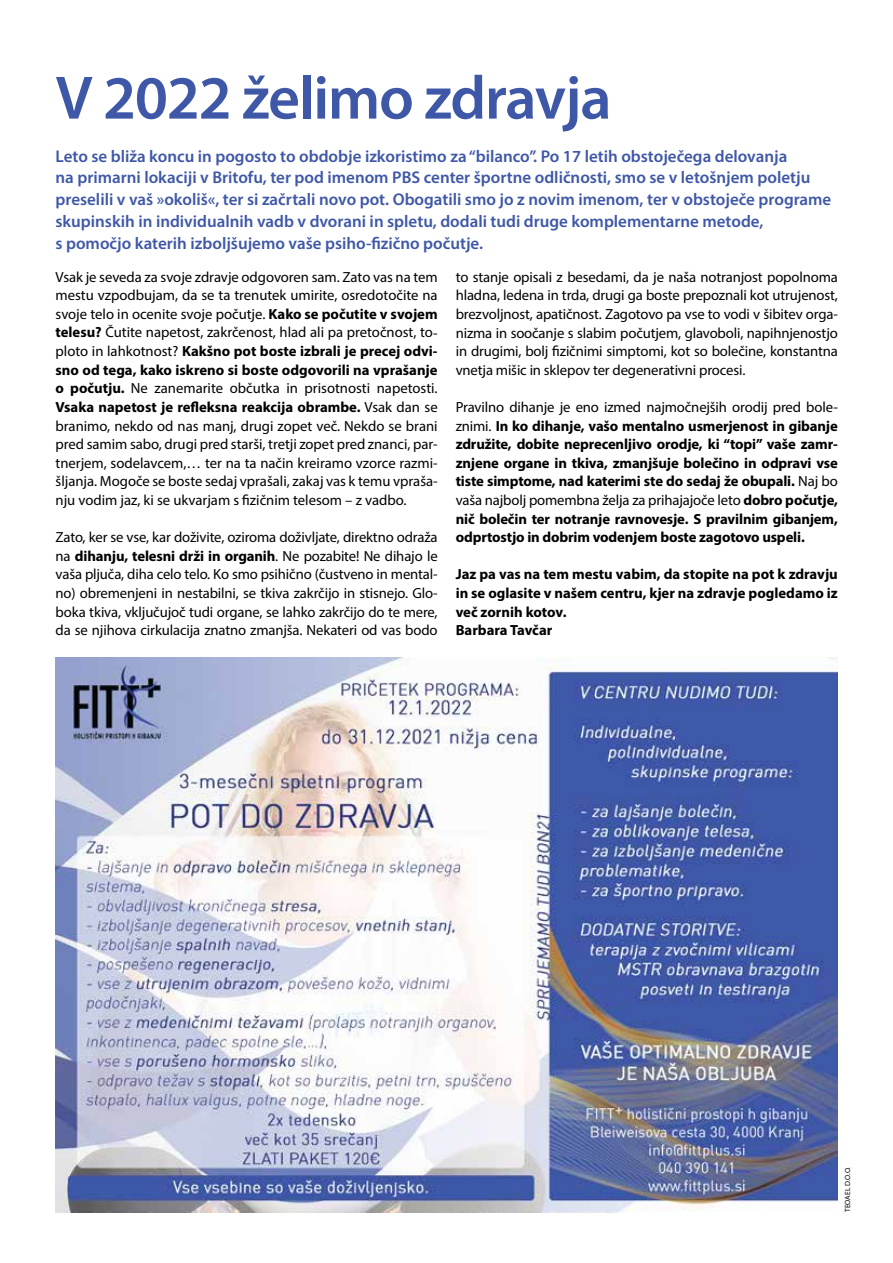
<style>
.page{position:relative;width:893px;height:1263px;background:#fff}
.page>*{position:absolute;margin:0;border:0;box-sizing:border-box;transform-origin:0 0}
.t1{font:600 61.8px "Myriad Pro";letter-spacing:-.02em;color:#3e57a7}
.t2{font:600 16.95px/21.8px "Myriad Pro";color:#3e57a7}
.t3{font:14.7px/18.6px "Myriad Pro";letter-spacing:-.01em;color:#000;text-align:justify}
.t4{font:700 14.7px/18.6px "Myriad Pro";color:#000;text-align:justify}
.t5{font:7.5px "Myriad Pro";color:#000}
.s1{font-weight:700}
.s2{font-weight:400}
</style>
<div class="page">
<img style="left:55px;top:658px;width:783px;height:554px">
<h1 class="t1" style="left:56px;top:59px;width:558px">V 2022 želimo zdravja</h1>
<p class="t2" style="left:56px;top:145px;width:777px">Leto se bliža koncu in pogosto to obdobje izkoristimo za “bilanco”. Po 17 letih obstoječega delovanja<br>na primarni lokaciji v Britofu, ter pod imenom PBS center športne odličnosti, smo se v letošnjem poletju preselili v vaš »okoliš«, ter si začrtali novo pot. Obogatili smo jo z novim imenom, ter v obstoječe programe skupinskih in individualnih vadb v dvorani in spletu, dodali tudi druge komplementarne metode,<br>s pomočjo katerih izboljšujemo vaše psiho-fizično počutje.</p>
<p class="t3" style="left:56px;top:267px;width:384px">Vsak je seveda za svoje zdravje odgovoren sam. Zato vas na tem mestu vzpodbujam, da se ta trenutek umirite, osredotočite na svoje telo in ocenite svoje počutje. <span class="s1">Kako se počutite v svojem telesu?</span> Čutite napetost, zakrčenost, hlad ali pa pretočnost, to&shy;ploto in lahkotnost? <span class="s1">Kakšno pot boste izbrali je precej odvi&shy;sno od tega, kako iskreno si boste odgovorili na vprašanje o počutju.</span> Ne zanemarite občutka in prisotnosti napetosti.<br><span class="s1">Vsaka napetost je refleksna reakcija obrambe.</span> Vsak dan se branimo, nekdo od nas manj, drugi zopet več. Nekdo se brani pred samim sabo, drugi pred starši, tretji zopet pred znanci, par&shy;tnerjem, sodelavcem,… ter na ta način kreiramo vzorce razmi&shy;šljanja. Mogoče se boste sedaj vprašali, zakaj vas k temu vpraša&shy;nju vodim jaz, ki se ukvarjam s fizičnim telesom – z vadbo.</p>
<p class="t3" style="left:56px;top:528px;width:384px">Zato, ker se vse, kar doživite, oziroma doživljate, direktno odraža na <span class="s1">dihanju, telesni drži in organih</span>. Ne pozabite! Ne dihajo le vaša pljuča, diha celo telo. Ko smo psihično (čustveno in mental&shy;no) obremenjeni in nestabilni, se tkiva zakrčijo in stisnejo. Glo&shy;boka tkiva, vključujoč tudi organe, se lahko zakrčijo do te mere, da se njihova cirkulacija znatno zmanjša. Nekateri od vas bodo</p>
<p class="t3" style="left:456px;top:267px;width:384px">to stanje opisali z besedami, da je naša notranjost popolnoma hladna, ledena in trda, drugi ga boste prepoznali kot utrujenost, brezvoljnost, apatičnost. Zagotovo pa vse to vodi v šibitev orga&shy;nizma in soočanje s slabim počutjem, glavoboli, napihnjenostjo in drugimi, bolj fizičnimi simptomi, kot so bolečine, konstantna vnetja mišic in sklepov ter degenerativni procesi.</p>
<p class="t4" style="left:456px;top:397px;width:384px"><span class="s2">Pravilno dihanje je eno izmed najmočnejših orodij pred bole&shy;znimi.</span> In ko dihanje, vašo mentalno usmerjenost in gibanje združite, dobite neprecenljivo orodje, ki “topi” vaše zamr&shy;znjene organe in tkiva, zmanjšuje bolečino in odpravi vse tiste simptome, nad katerimi ste do sedaj že obupali. <span class="s2">Naj bo vaša najbolj pomembna želja za prihajajoče leto</span> dobro počutje, nič bolečin ter notranje ravnovesje. S pravilnim gibanjem, odprtostjo in dobrim vodenjem boste zagotovo uspeli.</p>
<p class="t4" style="left:456px;top:565px;width:384px;text-align:left">Jaz pa vas na tem mestu vabim, da stopite na pot k zdravju in se oglasite v našem centru, kjer na zdravje pogledamo iz več zornih kotov.<br>Barbara Tavčar</p>
<p class="t5" style="left:843px;top:1212px;width:47px;rotate:-90deg">TEOAEL D.O.O.</p>
</div>
